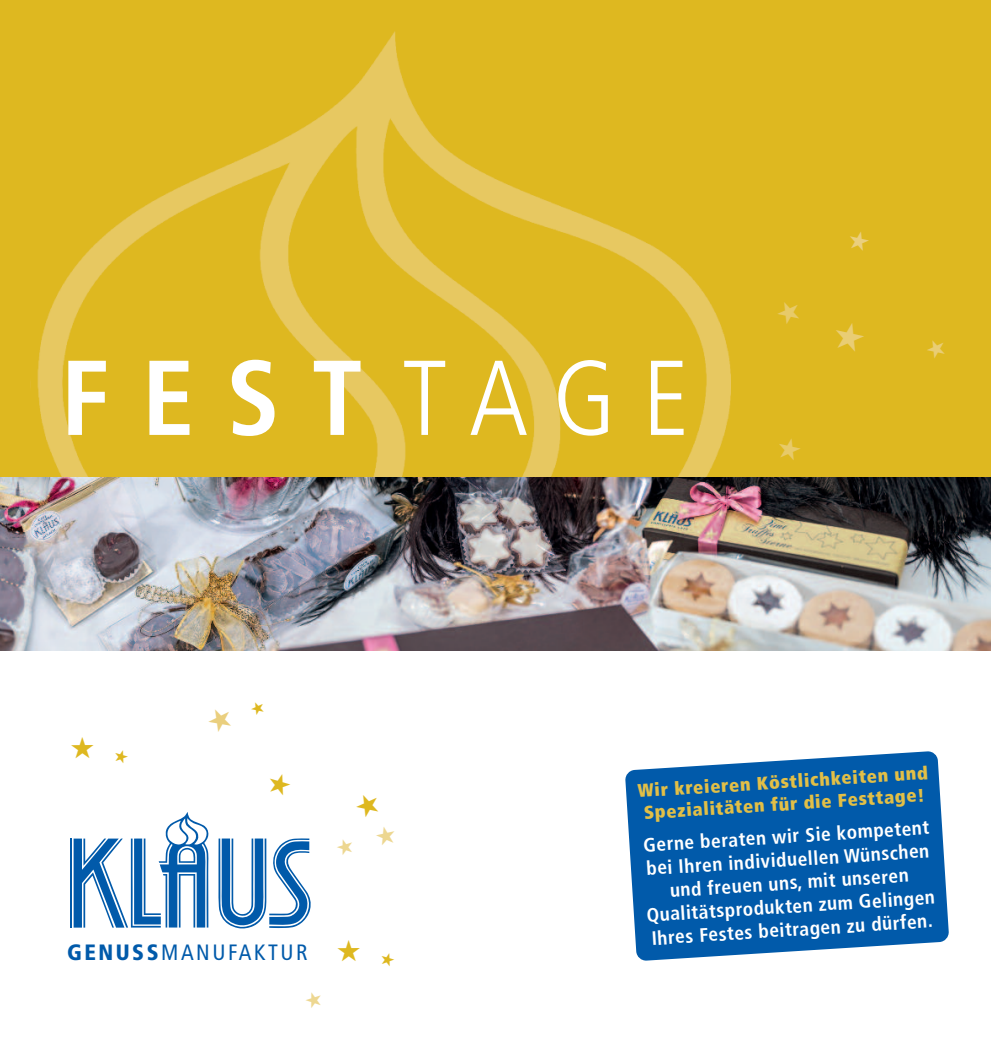
<style>
.page{position:relative;width:991px;height:1040px;background:#fff}
.page>*{position:absolute;margin:0;border:0;box-sizing:border-box;transform-origin:0 0}
.t1{font:700 condensed 106.23px "Frutiger LT Std";color:#fff}
.t2{font:condensed 22.22px "Frutiger LT Std";letter-spacing:.115em;color:#015aaa}
.t3{font:700 condensed 19.43px/23.3px "Frutiger LT Std";color:#fff;text-align:center}
.t4{font:900 condensed 18.38px/22.1px "Frutiger LT Std";color:#e2bf47}
.s1{font-weight:300}
.s2{font-weight:900}
</style>
<div class="page">
<div style="left:0;top:0;width:990px;height:643px;background:#deb820"></div>
<img style="left:30px;top:31px;width:700px;height:446px">
<img style="left:0;top:477px;width:990px;height:174px">
<svg style="left:625px;top:751px;width:323px;height:210px;background:#1f6db4"></svg>
<svg style="left:218px;top:838px;width:92px;height:91px"></svg>
<svg style="left:74px;top:812px;width:135px;height:115px"></svg>
<hr style="left:70px;top:838px;width:2px;height:89px;background:#015aaa">
<h1 class="t1" style="left:60px;top:355px;width:630px">FEST<span class="s1">TAGE</span></h1>
<p class="t2" style="left:67px;top:943px;width:242px"><span class="s2">GENUSS</span>MANUFAKTUR</p>
<p class="t4" style="left:637px;top:782px;width:292px;rotate:-4deg">Wir kreieren Köstlichkeiten und<br>Spezialitäten für die Festtage!</p>
<p class="t3" style="left:641px;top:836px;width:290px;rotate:-4deg">Gerne beraten wir Sie kompetent bei Ihren individuellen Wünschen und freuen uns, mit unseren<br>Qualitätsprodukten zum Gelingen<br>Ihres Festes beitragen zu dürfen.</p>
</div>
